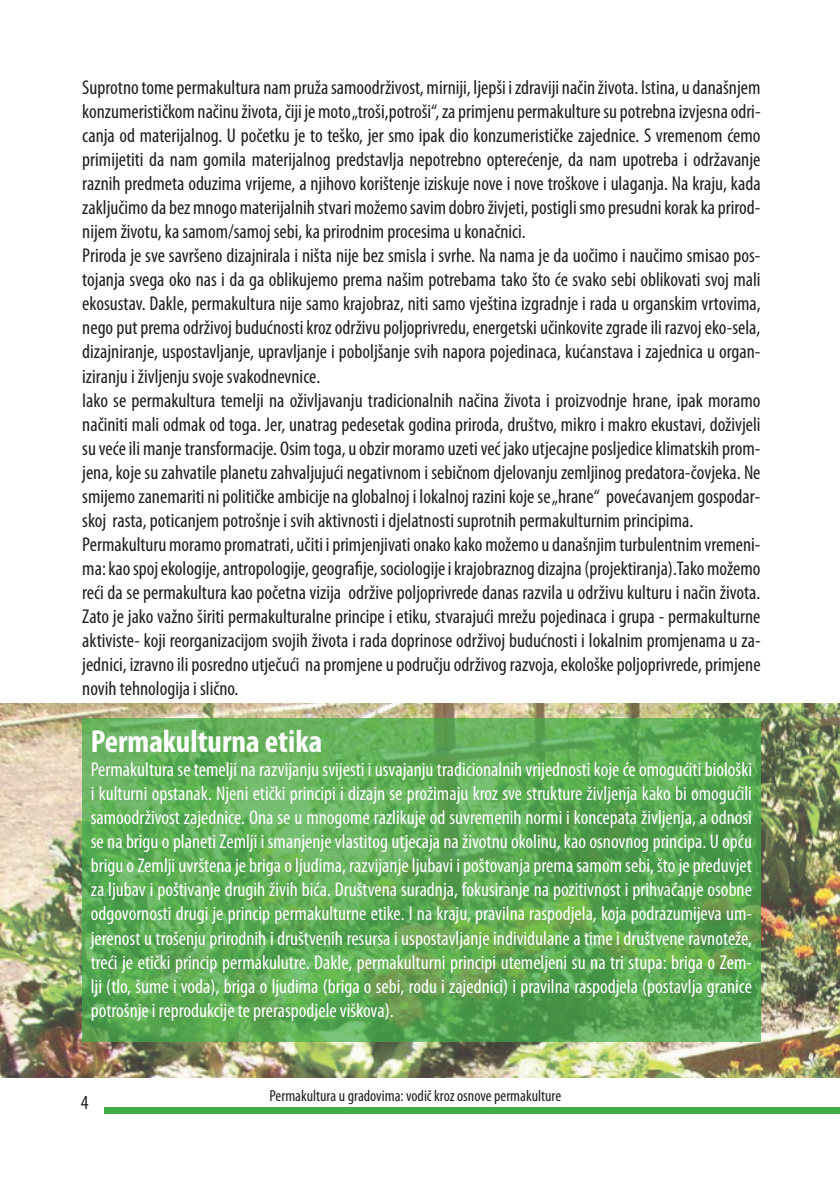
<style>
.page{position:relative;width:840px;height:1191px;background:#fff}
.page>*{position:absolute;margin:0;border:0;box-sizing:border-box;transform-origin:0 0}
.t1{font:700 condensed 32px "Myriad Pro";color:#fff}
.t2{font:condensed 20px/24px "Myriad Pro";color:#231f20}
.t3{font:condensed 20px/24px "Myriad Pro";color:#fff;text-align:justify}
.t4{font:condensed 16px "Myriad Pro";color:#231f20}
</style>
<div class="page">
<div style="left:104px;top:1107px;width:735px;height:6px;background:#40ae49"></div>
<img style="left:0;top:703px;width:839px;height:374px">
<svg style="left:82px;top:718px;width:678px;height:323px;background:#5daa55"></svg>
<p class="t2" style="left:82px;top:76px;width:679px">Suprotno tome permakultura nam pruža samoodrživost, mirniji, ljepši i zdraviji način života. Istina, u današnjem konzumerističkom načinu života, čiji je moto „troši,potroši“, za primjenu permakulture su potrebna izvjesna odri&shy;canja od materijalnog. U početku je to teško, jer smo ipak dio konzumerističke zajednice. S vremenom ćemo primijetiti da nam gomila materijalnog predstavlja nepotrebno opterećenje, da nam upotreba i održavanje raznih predmeta oduzima vrijeme, a njihovo korištenje iziskuje nove i nove troškove i ulaganja. Na kraju, kada zaključimo da bez mnogo materijalnih stvari možemo savim dobro živjeti, postigli smo presudni korak ka prirod&shy;nijem životu, ka samom/samoj sebi, ka prirodnim procesima u konačnici.<br>Priroda je sve savršeno dizajnirala i ništa nije bez smisla i svrhe. Na nama je da uočimo i naučimo smisao pos&shy;tojanja svega oko nas i da ga oblikujemo prema našim potrebama tako što će svako sebi oblikovati svoj mali ekosustav. Dakle, permakultura nije samo krajobraz, niti samo vještina izgradnje i rada u organskim vrtovima, nego put prema održivoj budućnosti kroz održivu poljoprivredu, energetski učinkovite zgrade ili razvoj eko-sela, dizajniranje, uspostavljanje, upravljanje i poboljšanje svih napora pojedinaca, kućanstava i zajednica u organ&shy;iziranju i življenju svoje svakodnevnice.<br>Iako se permakultura temelji na oživljavanju tradicionalnih načina života i proizvodnje hrane, ipak moramo načiniti mali odmak od toga. Jer, unatrag pedesetak godina priroda, društvo, mikro i makro ekustavi, doživjeli su veće ili manje transformacije. Osim toga, u obzir moramo uzeti već jako utjecajne posljedice klimatskih prom&shy;jena, koje su zahvatile planetu zahvaljujući negativnom i sebičnom djelovanju zemljinog predatora-čovjeka. Ne smijemo zanemariti ni političke ambicije na globalnoj i lokalnoj razini koje se „hrane“ povećavanjem gospodar&shy;skoj rasta, poticanjem potrošnje i svih aktivnosti i djelatnosti suprotnih permakulturnim principima.<br>Permakulturu moramo promatrati, učiti i primjenjivati onako kako možemo u današnjim turbulentnim vremeni&shy;ma: kao spoj ekologije, antropologije, geografije, sociologije i krajobraznog dizajna (projektiranja).Tako možemo reći da se permakultura kao početna vizija održive poljoprivrede danas razvila u održivu kulturu i način života.<br>Zato je jako važno širiti permakulturalne principe i etiku, stvarajući mrežu pojedinaca i grupa - permakulturne aktiviste- koji reorganizacijom svojih života i rada doprinose održivoj budućnosti i lokalnim promjenama u za&shy;jednici, izravno ili posredno utječući na promjene u području održivog razvoja, ekološke poljoprivrede, primjene novih tehnologija i slično.</p>
<h1 class="t1" style="left:91px;top:721px;width:233px">Permakulturna etika</h1>
<p class="t3" style="left:91px;top:757px;width:662px">Permakultura se temelji na razvijanju svijesti i usvajanju tradicionalnih vrijednosti koje će omogućiti biološki i kulturni opstanak. Njeni etički principi i dizajn se prožimaju kroz sve strukture življenja kako bi omogućili samoodrživost zajednice. Ona se u mnogome razlikuje od suvremenih normi i koncepata življenja, a odnosi se na brigu o planeti Zemlji i smanjenje vlastitog utjecaja na životnu okolinu, kao osnovnog principa. U opću brigu o Zemlji uvrštena je briga o ljudima, razvijanje ljubavi i poštovanja prema samom sebi, što je preduvjet za ljubav i poštivanje drugih živih bića. Društvena suradnja, fokusiranje na pozitivnost i prihvaćanje osobne odgovornosti drugi je princip permakulturne etike. I na kraju, pravilna raspodjela, koja podrazumijeva um&shy;jerenost u trošenju prirodnih i društvenih resursa i uspostavljanje individulane a time i društvene ravnoteže, treći je etički princip permakulutre. Dakle, permakulturni principi utemeljeni su na tri stupa: briga o Zem&shy;lji (tlo, šume i voda), briga o ljudima (briga o sebi, rodu i zajednici) i pravilna raspodjela (postavlja granice potrošnje i reprodukcije te preraspodjele viškova).</p>
<p class="t2" style="left:81px;top:1089px;width:9px">4</p>
<p class="t4" style="left:269px;top:1086px;width:293px">Permakultura u gradovima: vodič kroz osnove permakulture</p>
</div>
